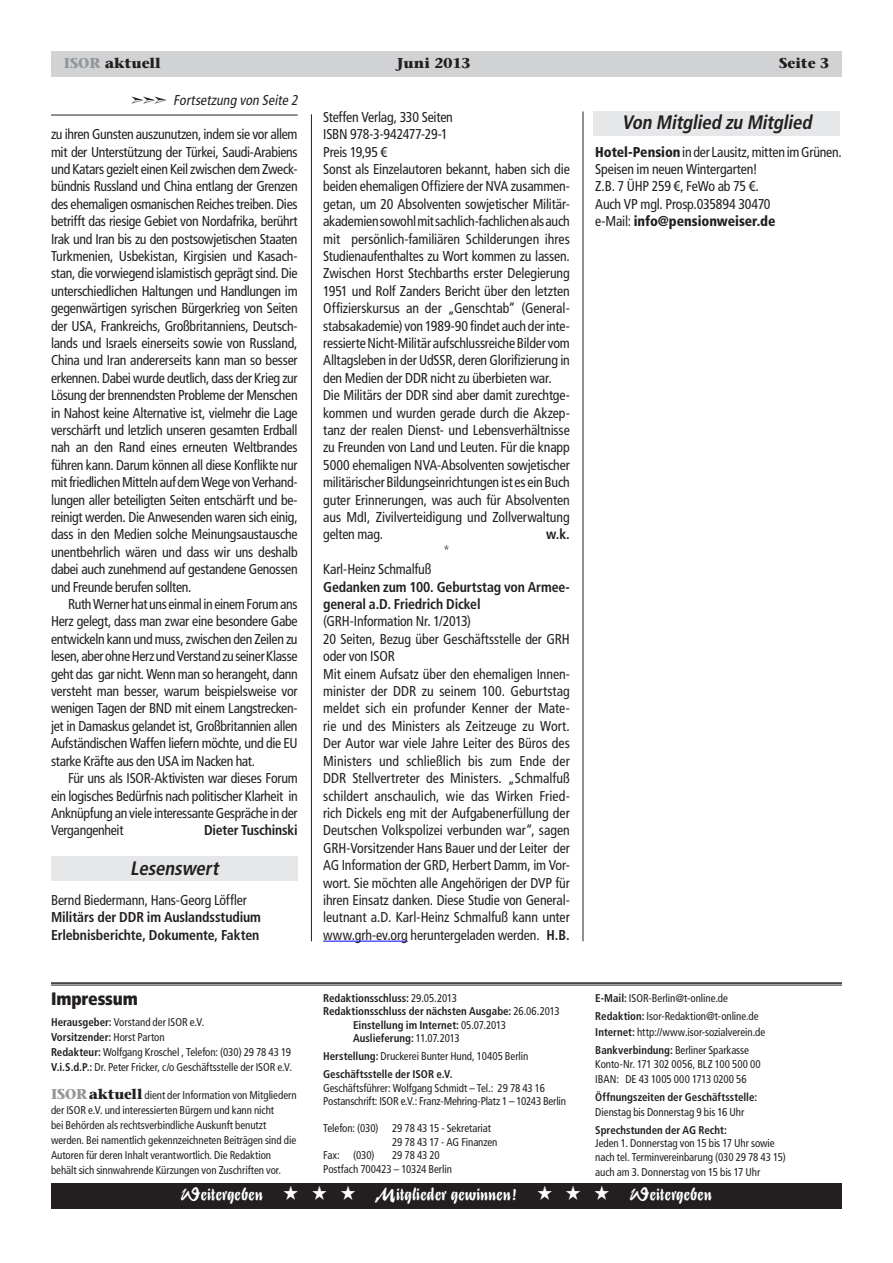
<style>
.page{position:relative;width:893px;height:1263px;background:#fff}
.page>*{position:absolute;margin:0;border:0;box-sizing:border-box;transform-origin:0 0}
.t1{font:19.5px "Stentor T";letter-spacing:.005em;color:#fff;scale:.95 1}
.t2{font:italic 700 condensed 19.5px "Frutiger LT Std";color:#231f20}
.t3{font:900 condensed 18px "Frutiger LT Std";letter-spacing:-.01em;color:#231f20}
.t4{font:condensed 14.25px/17.4px "Frutiger LT Std";letter-spacing:-.01em;color:#231f20}
.t5{font:700 condensed 14.25px/17.4px "Frutiger LT Std";letter-spacing:-.01em;color:#231f20}
.t6{font:700 14.25px "Stone Serif Std";color:#231f20}
.t7{font:italic condensed 14.25px "Frutiger LT Std";color:#231f20}
.t8{font:12px "Lucida Grande";color:#231f20}
.t9{font:condensed 11.25px/15px "Frutiger LT Std";letter-spacing:-.005em;color:#231f20}
.t10{font:700 condensed 11.25px/18px "Frutiger LT Std";color:#231f20}
.s1{color:#939598}
.s2{font-weight:700}
.s3{font-family:"Stone Serif Std";font-weight:700;font-stretch:normal;font-size:14.25px;color:#939598}
.s4{font-family:"Stone Serif Std";font-weight:700;font-stretch:normal;font-size:14.25px}
.s5{font-weight:400}
.s6{font-weight:900}
.s7{font-family:"European Pi One"}
</style>
<div class="page">
<div style="left:51px;top:51px;width:791px;height:26px;background:#d1d2d4"></div>
<div style="left:51px;top:1183px;width:791px;height:25px;background:#231f20"></div>
<hr style="left:51px;top:982px;width:791px;height:2px;background:#231f20">
<hr style="left:51px;top:985px;width:791px;height:1px;background:#231f20">
<hr style="left:583px;top:111px;width:1px;height:830px;background:#231f20">
<hr style="left:311px;top:114px;width:1px;height:827px;background:#231f20">
<hr style="left:323px;top:941px;width:85px;height:1px;background:#00f">
<div style="left:593px;top:111px;width:247px;height:24px;background:#e6e7e9"></div>
<div style="left:51px;top:856px;width:247px;height:25px;background:#e6e7e9"></div>
<hr style="left:51px;top:115px;width:247px;height:1px;background:#231f20">
<p class="t6" style="left:64px;top:54px;width:99px"><span class="s1">ISOR</span> aktuell</p>
<p class="t6" style="left:397px;top:54px;width:75px">Juni 2013</p>
<p class="t6" style="left:779px;top:54px;width:52px">Seite 3</p>
<p class="t7" style="left:131px;top:92px;width:171px">➣➣➣ Fortsetzung von Seite 2</p>
<p class="t4" style="left:51px;top:126px;width:248px;text-align:justify">zu ihren Gunsten auszunutzen, indem sie vor allem mit der Unterstützung der Türkei, Saudi-Arabiens und Katars gezielt einen Keil zwischen dem Zweck&shy;bündnis Russland und China entlang der Grenzen des ehemaligen osmanischen Reiches treiben. Dies betrifft das riesige Gebiet von Nordafrika, berührt Irak und Iran bis zu den postsowjetischen Staaten Turkmenien, Usbekistan, Kirgisien und Kasach&shy;stan, die vorwiegend islamistisch geprägt sind. Die unterschiedlichen Haltungen und Handlungen im gegenwärtigen syrischen Bürgerkrieg von Seiten der USA, Frankreichs, Großbritanniens, Deutsch&shy;lands und Israels einerseits sowie von Russland, China und Iran andererseits kann man so besser erkennen. Dabei wurde deutlich, dass der Krieg zur Lösung der brennendsten Probleme der Menschen in Nahost keine Alternative ist, vielmehr die Lage verschärft und letzlich unseren gesamten Erdball nah an den Rand eines erneuten Weltbrandes führen kann. Darum können all diese Konflikte nur mit friedlichen Mitteln auf dem Wege von Verhand&shy;lungen aller beteiligten Seiten entschärft und be&shy;reinigt werden. Die Anwesenden waren sich einig, dass in den Medien solche Meinungsaustausche unentbehrlich wären und dass wir uns deshalb dabei auch zunehmend auf gestandene Genossen und Freunde berufen sollten.</p>
<p class="t4" style="left:51px;top:595px;width:248px;text-align:justify;text-indent:17px">Ruth Werner hat uns einmal in einem Forum ans Herz gelegt, dass man zwar eine besondere Gabe entwickeln kann und muss, zwischen den Zeilen zu lesen, aber ohne Herz und Verstand zu seiner Klasse geht das gar nicht. Wenn man so herangeht, dann versteht man besser, warum beispielsweise vor wenigen Tagen der BND mit einem Langstrecken&shy;jet in Damaskus gelandet ist, Großbritannien allen Aufständischen Waffen liefern möchte, und die EU starke Kräfte aus den USA im Nacken hat.</p>
<p class="t4" style="left:51px;top:769px;width:248px;text-align:justify;text-indent:17px">Für uns als ISOR-Aktivisten war dieses Forum ein logisches Bedürfnis nach politischer Klarheit in Anknüpfung an viele interessante Gespräche in der Vergangenheit</p>
<p class="t5" style="left:204px;top:822px;width:95px">Dieter Tuschinski</p>
<h1 class="t2" style="left:130px;top:857px;width:94px">Lesenswert</h1>
<p class="t4" style="left:51px;top:891px;width:197px">Bernd Biedermann, Hans-Georg Löffler</p>
<p class="t5" style="left:51px;top:909px;width:212px">Militärs der DDR im Auslandsstudium<br>Erlebnisberichte, Dokumente, Fakten</p>
<p class="t3" style="left:51px;top:988px;width:88px">Impressum</p>
<p class="t9" style="left:51px;top:1015px;width:243px"><span class="s2">Herausgeber:</span> Vorstand der ISOR e.V.<br><span class="s2">Vorsitzender:</span> Horst Parton<br><span class="s2">Redakteur:</span> Wolfgang Kroschel , Telefon: (030) 29 78 43 19<br><span class="s2">V.i.S.d.P.:</span> Dr. Peter Fricker, c/o Geschäftsstelle der ISOR e.V.</p>
<p class="t9" style="left:51px;top:1088px;width:247px"><span class="s3">ISOR</span><span class="s4">aktuell</span> dient der Information von Mitgliedern der ISOR e.V. und interessierten Bürgern und kann nicht<br>bei Behörden als rechtsverbindliche Auskunft benutzt werden. Bei namentlich gekennzeichneten Beiträgen sind die Autoren für deren Inhalt verantwortlich. Die Redaktion behält sich sinnwahrende Kürzungen von Zuschriften vor.</p>
<p class="t4" style="left:323px;top:108px;width:248px">Steffen Verlag, 330 Seiten<br>ISBN 978-3-942477-29-1<br>Preis 19,95 €<br>Sonst als Einzelautoren bekannt, haben sich die beiden ehemaligen Offiziere der NVA zusammen&shy;getan, um 20 Absolventen sowjetischer Militär&shy;akademien sowohl mit sachlich-fachlichen als auch mit persönlich-familiären Schilderungen ihres Studienaufenthaltes zu Wort kommen zu lassen.<br>Zwischen Horst Stechbarths erster Delegierung 1951 und Rolf Zanders Bericht über den letzten Offizierskursus an der „Genschtab“ (General&shy;stabsakademie) von 1989-90 findet auch der inte&shy;ressierte Nicht-Militär aufschlussreiche Bilder vom Alltagsleben in der UdSSR, deren Glorifizierung in den Medien der DDR nicht zu überbieten war.<br>Die Militärs der DDR sind aber damit zurechtge&shy;kommen und wurden gerade durch die Akzep&shy;tanz der realen Dienst- und Lebensverhältnisse zu Freunden von Land und Leuten. Für die knapp 5000 ehemaligen NVA-Absolventen sowjetischer militärischer Bildungseinrichtungen ist es ein Buch guter Erinnerungen, was auch für Absolventen aus MdI, Zivilverteidigung und Zollverwaltung gelten mag.</p>
<p class="t5" style="left:546px;top:526px;width:25px">w.k.</p>
<p class="t8" style="left:444px;top:543px;width:7px">*</p>
<p class="t4" style="left:323px;top:561px;width:110px">Karl-Heinz Schmalfuß</p>
<p class="t5" style="left:323px;top:578px;width:248px">Gedanken zum 100. Geburtstag von Armee&shy;general a.D. Friedrich Dickel</p>
<p class="t4" style="left:323px;top:613px;width:248px">(GRH-Information Nr. 1/2013)<br>20 Seiten, Bezug über Geschäftsstelle der GRH oder von ISOR<br>Mit einem Aufsatz über den ehemaligen Innen&shy;minister der DDR zu seinem 100. Geburtstag meldet sich ein profunder Kenner der Mate&shy;rie und des Ministers als Zeitzeuge zu Wort.<br>Der Autor war viele Jahre Leiter des Büros des Ministers und schließlich bis zum Ende der DDR Stellvertreter des Ministers. „Schmalfuß schildert anschaulich, wie das Wirken Fried&shy;rich Dickels eng mit der Aufgabenerfüllung der Deutschen Volkspolizei verbunden war“, sagen GRH-Vorsitzender Hans Bauer und der Leiter der AG Information der GRD, Herbert Damm, im Vor&shy;wort. Sie möchten alle Angehörigen der DVP für ihren Einsatz danken. Diese Studie von General&shy;leutnant a.D. Karl-Heinz Schmalfuß kann unter www.grh-ev.org heruntergeladen werden. <span class="s2">H.B.</span></p>
<p class="t10" style="left:323px;top:989px;width:135px">Redaktionsschluss: <span class="s5">29.05.2013</span></p>
<p class="t10" style="left:323px;top:1002px;width:238px">Redaktionsschluss der nächsten Ausgabe: <span class="s5">26.06.2013</span></p>
<p class="t10" style="left:353px;top:1016px;width:154px">Einstellung im Internet: <span class="s5">05.07.2013</span></p>
<p class="t10" style="left:353px;top:1029px;width:108px">Auslieferung: <span class="s5">11.07.2013</span></p>
<p class="t10" style="left:323px;top:1047px;width:207px">Herstellung: <span class="s5">Druckerei Bunter Hund, 10405 Berlin<br></span>Geschäftsstelle der ISOR e.V.</p>
<p class="t9" style="left:323px;top:1081px;width:244px;line-height:13.5px">Geschäftsführer: Wolfgang Schmidt – Tel.: 29 78 43 16<br>Postanschrift: ISOR e.V.: Franz-Mehring-Platz 1 – 10243 Berlin</p>
<p class="t9" style="left:323px;top:1121px;width:169px">Telefon: (030) 29 78 43 15 - Sekretariat</p>
<p class="t9" style="left:392px;top:1134px;width:107px">29 78 43 17 - AG Finanzen</p>
<p class="t9" style="left:323px;top:1148px;width:53px">Fax: (030)</p>
<p class="t9" style="left:323px;top:1148px;width:130px;line-height:13.5px;text-indent:69px">29 78 43 20<br>Postfach 700423 – 10324 Berlin</p>
<h1 class="t2" style="left:622px;top:111px;width:195px">Von Mitglied zu Mitglied</h1>
<p class="t4" style="left:595px;top:143px;width:248px"><span class="s6">Hotel-Pension</span> in der Lausitz, mitten im Grünen.<br>Speisen im neuen Wintergarten!<br>Z.B. 7 ÜHP 259 €, FeWo ab 75 €.<br>Auch VP mgl. Prosp.035894 30470<br>e-Mail: <span class="s6">info@pensionweiser.de</span></p>
<p class="t9" style="left:595px;top:989px;width:165px;line-height:18px"><span class="s2">E-Mail:</span> ISOR-Berlin@t-online.de<br><span class="s2">Redaktion:</span> Isor-Redaktion@t-online.de</p>
<p class="t9" style="left:595px;top:1023px;width:171px;line-height:18px"><span class="s2">Internet:</span> http://www.isor-sozialverein.de<br><span class="s2">Bankverbindung:</span> Berliner Sparkasse</p>
<p class="t9" style="left:595px;top:1056px;width:167px">Konto-Nr. 171 302 0056, BLZ 100 500 00<br>IBAN: DE 43 1005 000 1713 0200 56</p>
<p class="t10" style="left:595px;top:1088px;width:163px">Öffnungszeiten der Geschäftsstelle:</p>
<p class="t9" style="left:595px;top:1104px;width:150px">Dienstag bis Donnerstag 9 bis 16 Uhr</p>
<p class="t10" style="left:595px;top:1121px;width:133px">Sprechstunden der AG Recht:</p>
<p class="t9" style="left:595px;top:1136px;width:192px;line-height:13.5px">Jeden 1. Donnerstag von 15 bis 17 Uhr sowie nach tel. Terminvereinbarung (030 29 78 43 15)</p>
<p class="t9" style="left:595px;top:1164px;width:166px">auch am 3. Donnerstag von 15 bis 17 Uhr</p>
<h1 class="t1" style="left:181px;top:1182px;width:561px">Weitergeben <span class="s7">( ( (</span> Mitglieder gewinnen! <span class="s7">( ( (</span> Weitergeben</h1>
</div>
